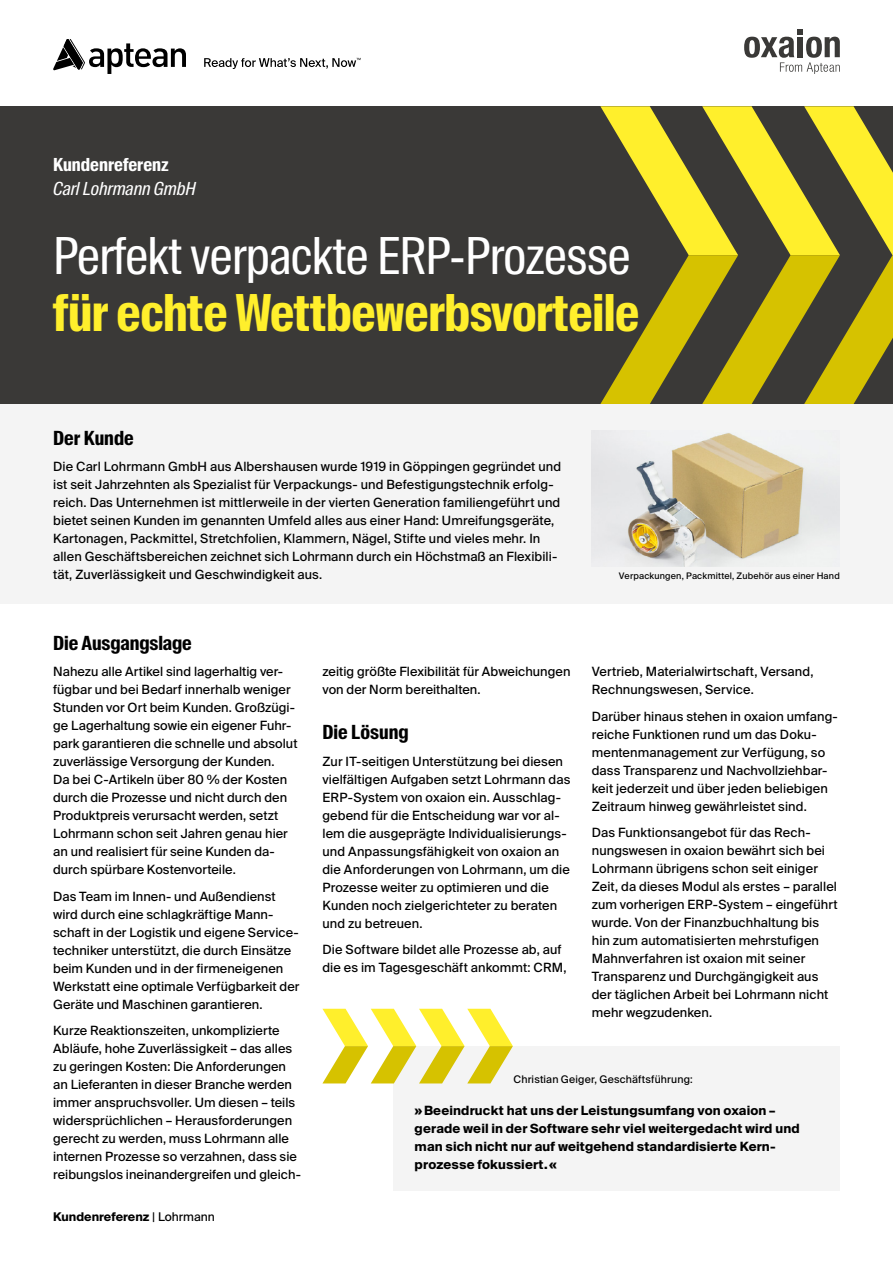
<style>
.page{position:relative;width:893px;height:1263px;background:#fff}
.page>*{position:absolute;margin:0;border:0;box-sizing:border-box;transform-origin:0 0}
.t1{font:51px "Suisse Intl Cond";letter-spacing:-.01em;color:#fff}
.t2{font:700 51px "Suisse Intl Cond";letter-spacing:-.01em;color:#ffef2c}
.t3{font:700 19.5px "Suisse Intl Cond";letter-spacing:-.005em;color:#000}
.t4{font:italic 18px "Suisse Intl Cond";color:#fff}
.t5{font:700 18px "Suisse Intl Cond";color:#fff}
.t6{font:12.75px/18px "Suisse Intl";letter-spacing:.005em;color:#000}
.t7{font:700 12.75px/18px "Suisse Intl";letter-spacing:.01em;color:#000}
.t8{font:700 12px "Suisse Intl";color:#000}
.t9{font:10.5px "Suisse Intl";letter-spacing:.015em;color:#000}
.t10{font:9px "Suisse Intl";letter-spacing:.02em;color:#000}
.s1{font-weight:400}
</style>
<div class="page">
<div style="left:0;top:106px;width:893px;height:298px;background:#3a3937"></div>
<svg style="left:600px;top:106px;width:293px;height:298px"></svg>
<svg style="left:744px;top:30px;width:96px;height:44px"></svg>
<svg style="left:53px;top:39px;width:133px;height:35px"></svg>
<svg style="left:204px;top:58px;width:157px;height:11px"></svg>
<div style="left:0;top:404px;width:893px;height:200px;background:#f4f4f4"></div>
<img style="left:592px;top:430px;width:248px;height:136px">
<div style="left:393px;top:1046px;width:447px;height:145px;background:#f4f4f4"></div>
<svg style="left:322px;top:1009px;width:191px;height:74px"></svg>
<h3 class="t5" style="left:53px;top:154px;width:117px">Kundenreferenz</h3>
<h3 class="t4" style="left:53px;top:178px;width:144px">Carl Lohrmann GmbH</h3>
<h1 class="t1" style="left:53px;top:226px;width:579px">Perfekt verpackte ERP-Prozesse</h1>
<h1 class="t2" style="left:53px;top:283px;width:588px">für echte Wettbewerbsvorteile</h1>
<h2 class="t3" style="left:53px;top:426px;width:82px">Der Kunde</h2>
<p class="t6" style="left:53px;top:458px;width:509px">Die Carl Lohrmann GmbH aus Albershausen wurde 1919 in Göppingen gegründet und ist seit Jahrzehnten als Spezialist für Verpackungs- und Befestigungstechnik erfolg&shy;reich. Das Unternehmen ist mittlerweile in der vierten Generation familiengeführt und bietet seinen Kunden im genannten Umfeld alles aus einer Hand: Umreifungsgeräte, Kartonagen, Packmittel, Stretchfolien, Klammern, Nägel, Stifte und vieles mehr. In allen Geschäftsbereichen zeichnet sich Lohrmann durch ein Höchstmaß an Flexibili&shy;tät, Zuverlässigkeit und Geschwindigkeit aus.</p>
<p class="t10" style="left:619px;top:571px;width:222px">Verpackungen, Packmittel, Zubehör aus einer Hand</p>
<h2 class="t3" style="left:53px;top:631px;width:140px">Die Ausgangslage</h2>
<p class="t6" style="left:53px;top:662px;width:246px">Nahezu alle Artikel sind lagerhaltig ver&shy;fügbar und bei Bedarf innerhalb weniger Stunden vor Ort beim Kunden. Großzügi&shy;ge Lagerhaltung sowie ein eigener Fuhr&shy;park garantieren die schnelle und absolut zuverlässige Versorgung der Kunden.<br>Da bei C-Artikeln über 80 % der Kosten durch die Prozesse und nicht durch den Produktpreis verursacht werden, setzt Lohrmann schon seit Jahren genau hier an und realisiert für seine Kunden da&shy;durch spürbare Kostenvorteile.</p>
<p class="t6" style="left:53px;top:887px;width:248px">Das Team im Innen- und Außendienst wird durch eine schlagkräftige Mann&shy;schaft in der Logistik und eigene Service&shy;techniker unterstützt, die durch Einsätze beim Kunden und in der firmeneigenen Werkstatt eine optimale Verfügbarkeit der Geräte und Maschinen garantieren.</p>
<p class="t6" style="left:53px;top:1022px;width:249px">Kurze Reaktionszeiten, unkomplizierte Abläufe, hohe Zuverlässigkeit – das alles zu geringen Kosten: Die Anforderungen an Lieferanten in dieser Branche werden immer anspruchsvoller. Um diesen – teils widersprüchlichen – Herausforderungen gerecht zu werden, muss Lohrmann alle internen Prozesse so verzahnen, dass sie reibungslos ineinandergreifen und gleich-</p>
<p class="t8" style="left:53px;top:1210px;width:163px">Kundenreferenz <span class="s1">| Lohrmann</span></p>
<p class="t6" style="left:322px;top:663px;width:250px">zeitig größte Flexibilität für Abweichungen von der Norm bereithalten.</p>
<h2 class="t3" style="left:322px;top:721px;width:88px">Die Lösung</h2>
<p class="t6" style="left:322px;top:752px;width:249px">Zur IT-seitigen Unterstützung bei diesen vielfältigen Aufgaben setzt Lohrmann das ERP-System von oxaion ein. Ausschlag&shy;gebend für die Entscheidung war vor al&shy;lem die ausgeprägte Individualisierungs&shy;und Anpassungsfähigkeit von oxaion an die Anforderungen von Lohrmann, um die Prozesse weiter zu optimieren und die Kunden noch zielgerichteter zu beraten und zu betreuen.</p>
<p class="t6" style="left:322px;top:941px;width:246px">Die Software bildet alle Prozesse ab, auf die es im Tagesgeschäft ankommt: CRM,</p>
<p class="t6" style="left:592px;top:663px;width:223px">Vertrieb, Materialwirtschaft, Versand,<br>Rechnungswesen, Service.</p>
<p class="t6" style="left:592px;top:707px;width:248px">Darüber hinaus stehen in oxaion umfang&shy;reiche Funktionen rund um das Doku&shy;mentenmanagement zur Verfügung, so dass Transparenz und Nachvollziehbar&shy;keit jederzeit und über jeden beliebigen Zeitraum hinweg gewährleistet sind.</p>
<p class="t6" style="left:592px;top:824px;width:247px">Das Funktionsangebot für das Rech&shy;nungswesen in oxaion bewährt sich bei Lohrmann übrigens schon seit einiger Zeit, da dieses Modul als erstes – parallel zum vorherigen ERP-System – eingeführt wurde. Von der Finanzbuchhaltung bis hin zum automatisierten mehrstufigen Mahnverfahren ist oxaion mit seiner Transparenz und Durchgängigkeit aus der täglichen Arbeit bei Lohrmann nicht mehr wegzudenken.</p>
<p class="t9" style="left:514px;top:1074px;width:181px">Christian Geiger, Geschäftsführung:</p>
<p class="t7" style="left:415px;top:1102px;width:387px">»Beeindruckt hat uns der Leistungsumfang von oxaion – gerade weil in der Software sehr viel weitergedacht wird und man sich nicht nur auf weitgehend standardisierte Kern&shy;prozesse fokussiert.«</p>
</div>
